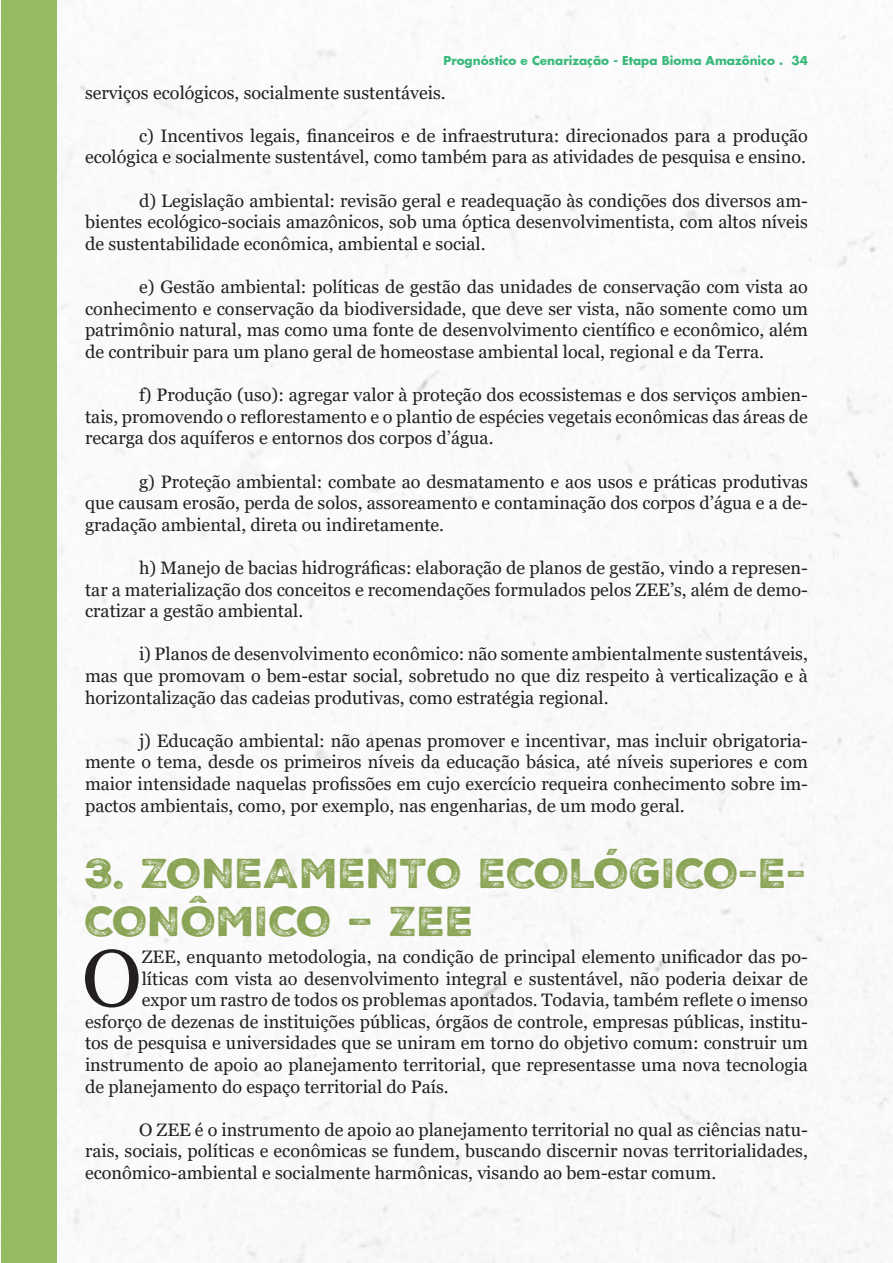
<style>
.page{position:relative;width:893px;height:1263px;background:#fff}
.page>*{position:absolute;margin:0;border:0;box-sizing:border-box;transform-origin:0 0}
.t1{font:80.4px "Georgia";color:#231f20}
.t2{font:40.5px/48.6px "Nexa Rust Sans Black 03";color:#8aa455}
.t3{font:18px/21.6px "Georgia";color:#231f20;text-align:justify}
.t4{font:700 12px "Futura";color:#39b97a}
</style>
<div class="page">
<img style="left:0;top:6px;width:893px;height:1257px">
<div style="left:1px;top:0;width:56px;height:1263px;background:#97bb61"></div>
<p class="t4" style="left:443px;top:53px;width:366px">Prognóstico e Cenarização - Etapa Bioma Amazônico . 34</p>
<p class="t3" style="left:85px;top:82px;width:362px">serviços ecológicos, socialmente sustentáveis.</p>
<p class="t3" style="left:85px;top:125px;width:724px;text-align:right">c) Incentivos legais, financeiros e de infraestrutura: direcionados para a produção ecológica e socialmente sustentável, como também para as atividades de pesquisa e ensino.</p>
<p class="t3" style="left:85px;top:190px;width:724px;text-indent:54px">d) Legislação ambiental: revisão geral e readequação às condições dos diversos am&shy;bientes ecológico-sociais amazônicos, sob uma óptica desenvolvimentista, com altos níveis de sustentabilidade econômica, ambiental e social.</p>
<p class="t3" style="left:85px;top:276px;width:724px;text-indent:54px">e) Gestão ambiental: políticas de gestão das unidades de conservação com vista ao conhecimento e conservação da biodiversidade, que deve ser vista, não somente como um patrimônio natural, mas como uma fonte de desenvolvimento científico e econômico, além de contribuir para um plano geral de homeostase ambiental local, regional e da Terra.</p>
<p class="t3" style="left:85px;top:384px;width:724px;text-indent:54px">f) Produção (uso): agregar valor à proteção dos ecossistemas e dos serviços ambien&shy;tais, promovendo o reflorestamento e o plantio de espécies vegetais econômicas das áreas de recarga dos aquíferos e entornos dos corpos d’água.</p>
<p class="t3" style="left:85px;top:471px;width:724px;text-indent:54px">g) Proteção ambiental: combate ao desmatamento e aos usos e práticas produtivas que causam erosão, perda de solos, assoreamento e contaminação dos corpos d’água e a de&shy;gradação ambiental, direta ou indiretamente.</p>
<p class="t3" style="left:85px;top:557px;width:724px;text-indent:54px">h) Manejo de bacias hidrográficas: elaboração de planos de gestão, vindo a represen&shy;tar a materialização dos conceitos e recomendações formulados pelos ZEE’s, além de demo&shy;cratizar a gestão ambiental.</p>
<p class="t3" style="left:85px;top:644px;width:724px;text-indent:54px">i) Planos de desenvolvimento econômico: não somente ambientalmente sustentáveis, mas que promovam o bem-estar social, sobretudo no que diz respeito à verticalização e à horizontalização das cadeias produtivas, como estratégia regional.</p>
<p class="t3" style="left:85px;top:730px;width:724px;text-indent:54px">j) Educação ambiental: não apenas promover e incentivar, mas incluir obrigatoria&shy;mente o tema, desde os primeiros níveis da educação básica, até níveis superiores e com maior intensidade naquelas profissões em cujo exercício requeira conhecimento sobre im&shy;pactos ambientais, como, por exemplo, nas engenharias, de um modo geral.</p>
<p class="t2" style="left:85px;top:849px;width:723px">3. ZONEAMENTO ECOLÓGICO-E-<br>CONÔMICO – ZEE</p>
<p class="t1" style="left:82px;top:930px;width:61px">O</p>
<p class="t3" style="left:142px;top:946px;width:668px">ZEE, enquanto metodologia, na condição de principal elemento unificador das po-</p>
<p class="t3" style="left:142px;top:968px;width:668px">líticas com vista ao desenvolvimento integral e sustentável, não poderia deixar de</p>
<p class="t3" style="left:142px;top:989px;width:668px">expor um rastro de todos os problemas apontados. Todavia, também reflete o imenso</p>
<p class="t3" style="left:85px;top:1011px;width:724px">esforço de dezenas de instituições públicas, órgãos de controle, empresas públicas, institu-</p>
<p class="t3" style="left:85px;top:1033px;width:724px">tos de pesquisa e universidades que se uniram em torno do objetivo comum: construir um</p>
<p class="t3" style="left:85px;top:1054px;width:724px">instrumento de apoio ao planejamento territorial, que representasse uma nova tecnologia</p>
<p class="t3" style="left:85px;top:1076px;width:365px">de planejamento do espaço territorial do País.</p>
<p class="t3" style="left:85px;top:1119px;width:724px;text-indent:54px">O ZEE é o instrumento de apoio ao planejamento territorial no qual as ciências natu&shy;rais, sociais, políticas e econômicas se fundem, buscando discernir novas territorialidades, econômico-ambiental e socialmente harmônicas, visando ao bem-estar comum.</p>
</div>
